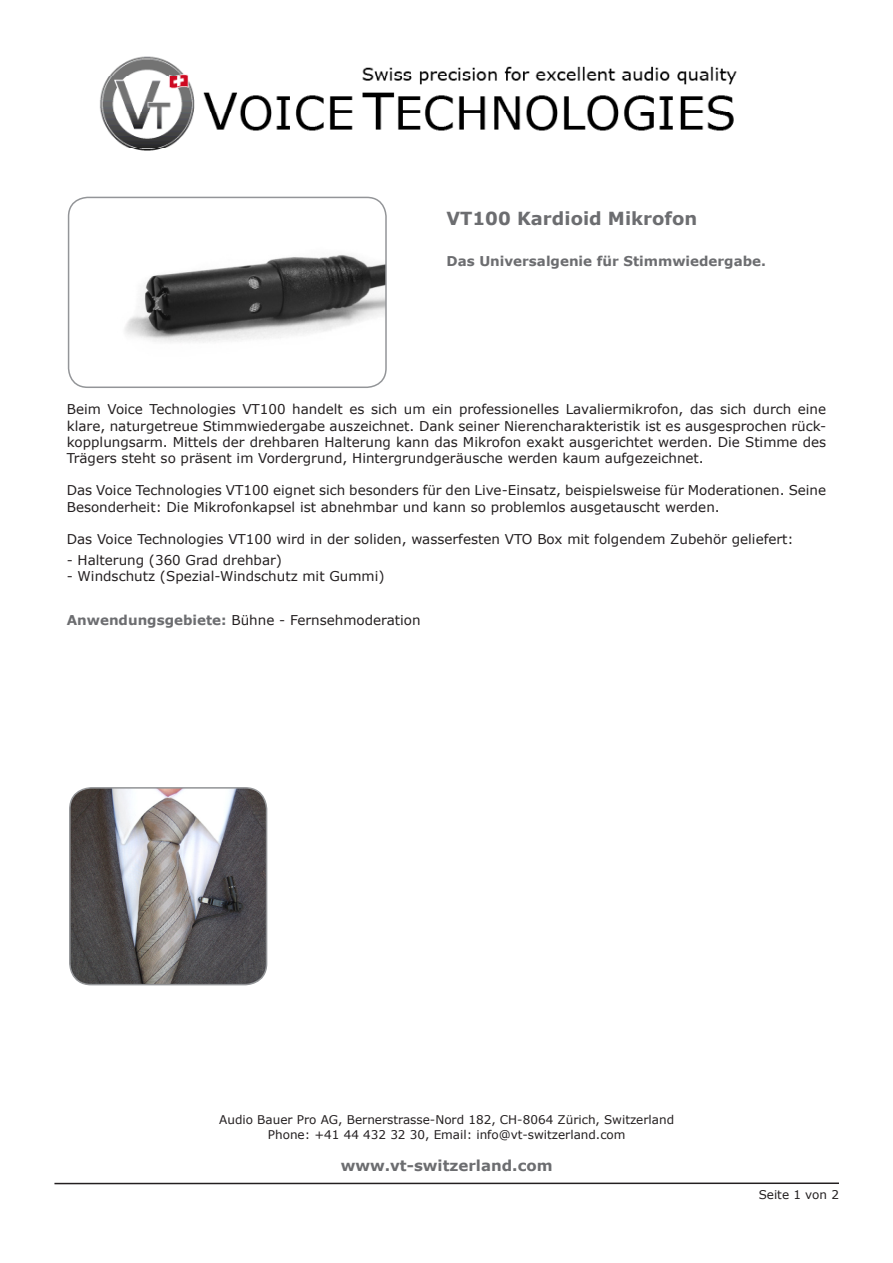
<style>
.page{position:relative;width:893px;height:1263px;background:#fff}
.page>*{position:absolute;margin:0;border:0;box-sizing:border-box;transform-origin:0 0}
.t1{font:700 18px "Verdana";color:#6c6d70}
.t2{font:700 15px "Verdana";color:#6c6d70}
.t3{font:13.5px/16.2px "Verdana";color:#231f20;text-align:justify}
.t4{font:700 13.5px "Verdana";color:#6c6d70}
.t5{font:12px "Verdana";color:#231f20}
.s1{font-weight:700;color:#6c6d70}
</style>
<div class="page">
<img style="left:125px;top:197px;width:261px;height:190px">
<div style="left:68px;top:197px;width:319px;height:191px;border:2px solid #939598;border-radius:19px"></div>
<hr style="left:54px;top:1182px;width:785px;height:2px;background:#231f20">
<img style="left:70px;top:788px;width:197px;height:197px">
<div style="left:69px;top:787px;width:198px;height:198px;border:2px solid #939598;border-radius:21px"></div>
<img style="left:99px;top:56px;width:638px;height:95px">
<p class="t1" style="left:446px;top:206px;width:252px">VT100 Kardioid Mikrofon</p>
<p class="t4" style="left:446px;top:251px;width:321px">Das Universalgenie für Stimmwiedergabe.</p>
<p class="t3" style="left:67px;top:401px;width:761px">Beim Voice Technologies VT100 handelt es sich um ein professionelles Lavaliermikrofon, das sich durch eine klare, naturgetreue Stimmwiedergabe auszeichnet. Dank seiner Nierencharakteristik ist es ausgesprochen rück&shy;kopplungsarm. Mittels der drehbaren Halterung kann das Mikrofon exakt ausgerichtet werden. Die Stimme des Trägers steht so präsent im Vordergrund, Hintergrundgeräusche werden kaum aufgezeichnet.</p>
<p class="t3" style="left:67px;top:482px;width:761px">Das Voice Technologies VT100 eignet sich besonders für den Live-Einsatz, beispielsweise für Moderationen. Seine<br>Besonderheit: Die Mikrofonkapsel ist abnehmbar und kann so problemlos ausgetauscht werden.</p>
<p class="t3" style="left:67px;top:531px;width:728px">Das Voice Technologies VT100 wird in der soliden, wasserfesten VTO Box mit folgendem Zubehör geliefert:</p>
<p class="t3" style="left:67px;top:551px;width:217px">- Halterung (360 Grad drehbar)</p>
<p class="t3" style="left:67px;top:568px;width:319px">- Windschutz (Spezial-Windschutz mit Gummi)</p>
<p class="t3" style="left:67px;top:612px;width:355px"><span class="s1">Anwendungsgebiete:</span> Bühne - Fernsehmoderation</p>
<p class="t5" style="left:219px;top:1112px;width:456px">Audio Bauer Pro AG, Bernerstrasse-Nord 182, CH-8064 Zürich, Switzerland</p>
<p class="t5" style="left:268px;top:1126px;width:359px">Phone: +41 44 432 32 30, Email: info@vt-switzerland.com</p>
<p class="t2" style="left:341px;top:1155px;width:213px">www.vt-switzerland.com</p>
<p class="t5" style="left:759px;top:1186px;width:82px">Seite 1 von 2</p>
</div>
